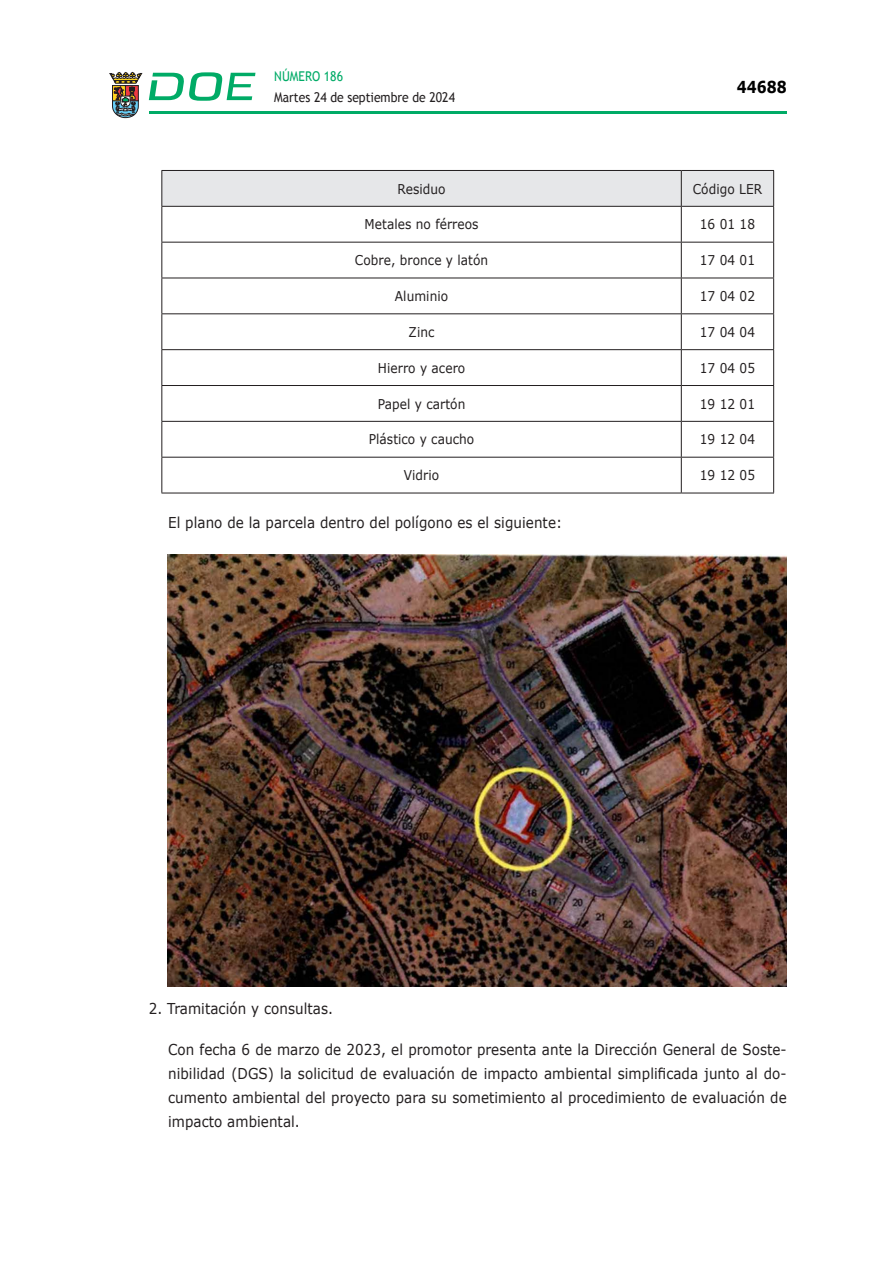
<style>
.page{position:relative;width:893px;height:1263px;background:#fff}
.page>*{position:absolute;margin:0;border:0;box-sizing:border-box;transform-origin:0 0}
.t1{font:700 16.5px "Verdana";color:#000;scale:.85 1}
.CUERPO_DE_TEXTO{font:15px/24px "Verdana";letter-spacing:.005em;color:#231f20;text-align:justify;scale:.9 1}
.CUERPO_DE_TEXTO-2{font:13.5px "Verdana";letter-spacing:.005em;color:#231f20;scale:.9 1}
.t2{font:13.5px "Trebuchet MS";color:#231f20;scale:.9 1}
.TABLATITULO{font:13.5px "Verdana";letter-spacing:.005em;color:#231f20;scale:.9 1}
.t3{font:13.5px "Trebuchet MS";color:#00ab67;scale:.9 1}
</style>
<div class="page">
<hr style="left:149px;top:111px;width:638px;height:3px;background:#00ab66">
<svg style="left:109px;top:72px;width:33px;height:46px"></svg>
<svg style="left:149px;top:72px;width:106px;height:29px"></svg>
<div style="left:162px;top:171px;width:611px;height:35px;background:#e6e7e9"></div>
<svg style="left:162px;top:207px;width:611px;height:286px"></svg>
<hr style="left:161px;top:170px;width:520px;height:1px;background:#231f20">
<hr style="left:161px;top:171px;width:1px;height:35px;background:#231f20">
<hr style="left:681px;top:170px;width:93px;height:1px;background:#231f20">
<hr style="left:681px;top:171px;width:1px;height:35px;background:#231f20">
<hr style="left:773px;top:171px;width:1px;height:35px;background:#231f20">
<hr style="left:161px;top:206px;width:520px;height:1px;background:#231f20">
<hr style="left:161px;top:207px;width:1px;height:35px;background:#231f20">
<hr style="left:681px;top:206px;width:93px;height:1px;background:#231f20">
<hr style="left:681px;top:207px;width:1px;height:35px;background:#231f20">
<hr style="left:773px;top:207px;width:1px;height:35px;background:#231f20">
<hr style="left:161px;top:242px;width:520px;height:1px;background:#231f20">
<hr style="left:161px;top:242px;width:1px;height:36px;background:#231f20">
<hr style="left:681px;top:242px;width:93px;height:1px;background:#231f20">
<hr style="left:681px;top:242px;width:1px;height:36px;background:#231f20">
<hr style="left:773px;top:242px;width:1px;height:36px;background:#231f20">
<hr style="left:161px;top:278px;width:520px;height:1px;background:#231f20">
<hr style="left:161px;top:278px;width:1px;height:35px;background:#231f20">
<hr style="left:681px;top:278px;width:93px;height:1px;background:#231f20">
<hr style="left:681px;top:278px;width:1px;height:35px;background:#231f20">
<hr style="left:773px;top:278px;width:1px;height:35px;background:#231f20">
<hr style="left:161px;top:313px;width:520px;height:1px;background:#231f20">
<hr style="left:161px;top:314px;width:1px;height:35px;background:#231f20">
<hr style="left:681px;top:313px;width:93px;height:1px;background:#231f20">
<hr style="left:681px;top:314px;width:1px;height:35px;background:#231f20">
<hr style="left:773px;top:314px;width:1px;height:35px;background:#231f20">
<hr style="left:161px;top:349px;width:520px;height:1px;background:#231f20">
<hr style="left:161px;top:350px;width:1px;height:35px;background:#231f20">
<hr style="left:681px;top:349px;width:93px;height:1px;background:#231f20">
<hr style="left:681px;top:350px;width:1px;height:35px;background:#231f20">
<hr style="left:773px;top:350px;width:1px;height:35px;background:#231f20">
<hr style="left:161px;top:385px;width:520px;height:1px;background:#231f20">
<hr style="left:161px;top:386px;width:1px;height:35px;background:#231f20">
<hr style="left:681px;top:385px;width:93px;height:1px;background:#231f20">
<hr style="left:681px;top:386px;width:1px;height:35px;background:#231f20">
<hr style="left:773px;top:386px;width:1px;height:35px;background:#231f20">
<hr style="left:161px;top:421px;width:520px;height:1px;background:#231f20">
<hr style="left:161px;top:422px;width:1px;height:35px;background:#231f20">
<hr style="left:681px;top:421px;width:93px;height:1px;background:#231f20">
<hr style="left:681px;top:422px;width:1px;height:35px;background:#231f20">
<hr style="left:773px;top:422px;width:1px;height:35px;background:#231f20">
<hr style="left:161px;top:457px;width:520px;height:1px;background:#231f20">
<hr style="left:161px;top:458px;width:1px;height:35px;background:#231f20">
<hr style="left:681px;top:457px;width:93px;height:1px;background:#231f20">
<hr style="left:681px;top:458px;width:1px;height:35px;background:#231f20">
<hr style="left:773px;top:458px;width:1px;height:35px;background:#231f20">
<hr style="left:161px;top:493px;width:520px;height:1px;background:#231f20">
<hr style="left:681px;top:493px;width:93px;height:1px;background:#231f20">
<img style="left:168px;top:555px;width:619px;height:431px">
<p class="t3" style="left:274px;top:68px;width:78px">NÚMERO 186</p>
<p class="t2" style="left:274px;top:89px;width:202px">Martes 24 de septiembre de 2024</p>
<p class="t1" style="left:737px;top:76px;width:60px">44688</p>
<p class="TABLATITULO" style="left:398px;top:180px;width:55px">Residuo</p>
<p class="TABLATITULO" style="left:693px;top:180px;width:79px">Código LER</p>
<p class="CUERPO_DE_TEXTO-2" style="left:365px;top:216px;width:128px">Metales no férreos</p>
<p class="CUERPO_DE_TEXTO-2" style="left:700px;top:216px;width:63px">16 01 18</p>
<p class="CUERPO_DE_TEXTO-2" style="left:355px;top:252px;width:150px">Cobre, bronce y latón</p>
<p class="CUERPO_DE_TEXTO-2" style="left:700px;top:252px;width:63px">17 04 01</p>
<p class="CUERPO_DE_TEXTO-2" style="left:395px;top:288px;width:61px">Aluminio</p>
<p class="CUERPO_DE_TEXTO-2" style="left:700px;top:288px;width:63px">17 04 02</p>
<p class="CUERPO_DE_TEXTO-2" style="left:409px;top:323px;width:30px">Zinc</p>
<p class="CUERPO_DE_TEXTO-2" style="left:700px;top:323px;width:63px">17 04 04</p>
<p class="CUERPO_DE_TEXTO-2" style="left:378px;top:359px;width:99px">Hierro y acero</p>
<p class="CUERPO_DE_TEXTO-2" style="left:700px;top:359px;width:63px">17 04 05</p>
<p class="CUERPO_DE_TEXTO-2" style="left:378px;top:395px;width:99px">Papel y cartón</p>
<p class="CUERPO_DE_TEXTO-2" style="left:700px;top:395px;width:63px">19 12 01</p>
<p class="CUERPO_DE_TEXTO-2" style="left:369px;top:431px;width:119px">Plástico y caucho</p>
<p class="CUERPO_DE_TEXTO-2" style="left:700px;top:431px;width:63px">19 12 04</p>
<p class="CUERPO_DE_TEXTO-2" style="left:404px;top:467px;width:41px">Vidrio</p>
<p class="CUERPO_DE_TEXTO-2" style="left:700px;top:467px;width:63px">19 12 05</p>
<p class="CUERPO_DE_TEXTO" style="left:168px;top:511px;width:439px">El plano de la parcela dentro del polígono es el siguiente:</p>
<p class="CUERPO_DE_TEXTO" style="left:149px;top:997px;width:206px">2. Tramitación y consultas.</p>
<p class="CUERPO_DE_TEXTO" style="left:168px;top:1038px;width:689px">Con fecha 6 de marzo de 2023, el promotor presenta ante la Dirección General de Soste&shy;nibilidad (DGS) la solicitud de evaluación de impacto ambiental simplificada junto al do&shy;cumento ambiental del proyecto para su sometimiento al procedimiento de evaluación de impacto ambiental.</p>
</div>
